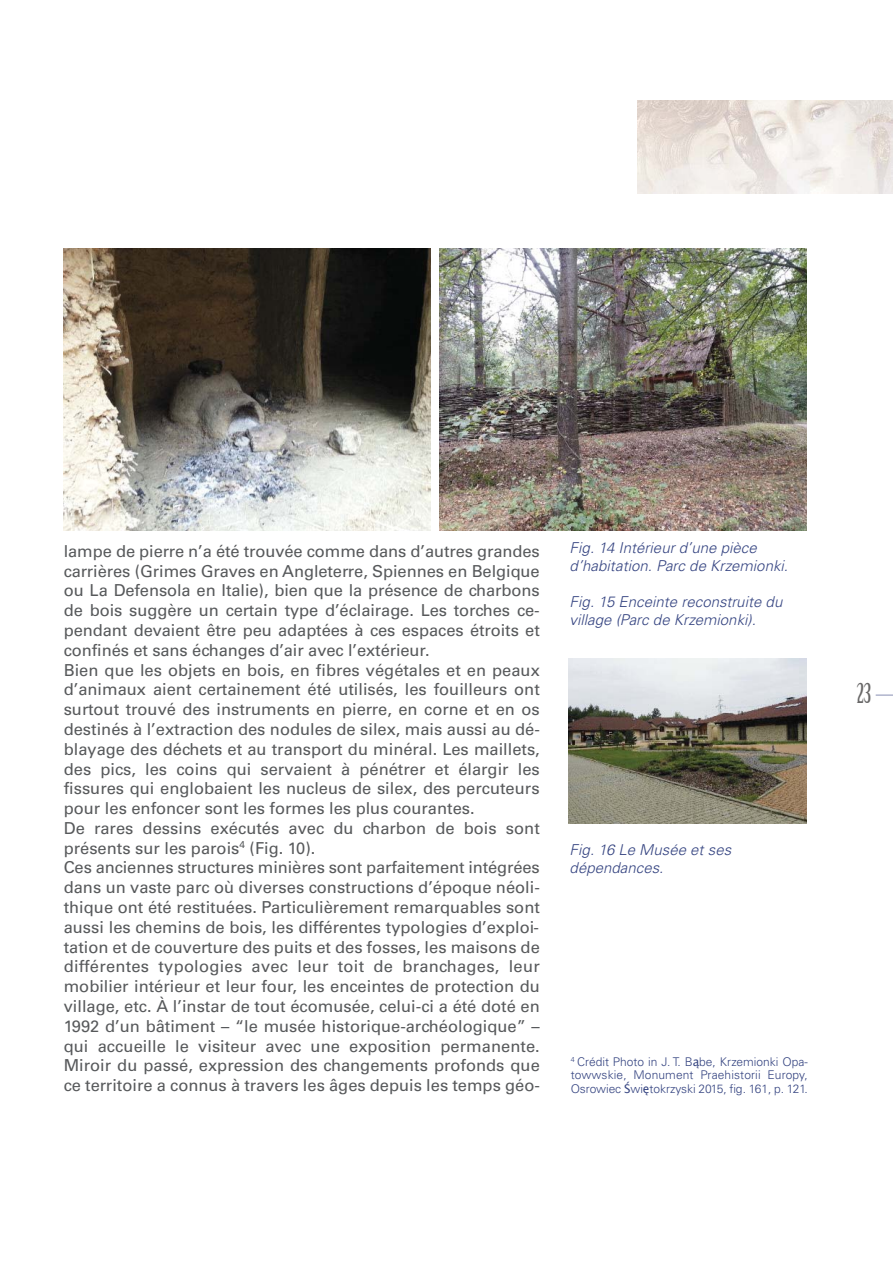
<style>
.page{position:relative;width:893px;height:1263px;background:#fff}
.page>*{position:absolute;margin:0;border:0;box-sizing:border-box;transform-origin:0 0}
.t1{font:27px "Birch Std";color:#686767}
.t2{font:16.5px/19.8px "Univers";color:#57595b}
.t3{font:italic 300 15px/18px "Univers";color:#354481}
.t4{font:300 12px/13.5px "Univers";letter-spacing:-.005em;color:#354481;text-align:justify}
.s1{font-family:"Lucida Grande";font-weight:400}
</style>
<div class="page">
<svg style="left:876px;top:694px;width:17px;height:2px"></svg>
<img style="left:638px;top:100px;width:255px;height:94px">
<img style="left:64px;top:249px;width:366px;height:281px">
<img style="left:440px;top:249px;width:366px;height:281px">
<img style="left:568px;top:659px;width:238px;height:165px">
<p class="t2" style="left:64px;top:543px;width:478px">lampe de pierre n’a été trouvée comme dans d’autres grandes carrières (Grimes Graves en Angleterre, Spiennes en Belgique ou La Defensola en Italie), bien que la présence de charbons de bois suggère un certain type d’éclairage. Les torches ce&shy;pendant devaient être peu adaptées à ces espaces étroits et confinés et sans échanges d’air avec l’extérieur.<br>Bien que les objets en bois, en fibres végétales et en peaux d’animaux aient certainement été utilisés, les fouilleurs ont surtout trouvé des instruments en pierre, en corne et en os destinés à l’extraction des nodules de silex, mais aussi au dé&shy;blayage des déchets et au transport du minéral. Les maillets, des pics, les coins qui servaient à pénétrer et élargir les fissures qui englobaient les nucleus de silex, des percuteurs pour les enfoncer sont les formes les plus courantes.<br>De rares dessins exécutés avec du charbon de bois sont présents sur les parois<sup>4</sup> (Fig. 10).<br>Ces anciennes structures minières sont parfaitement intégrées dans un vaste parc où diverses constructions d’époque néoli&shy;thique ont été restituées. Particulièrement remarquables sont aussi les chemins de bois, les différentes typologies d’exploi&shy;tation et de couverture des puits et des fosses, les maisons de différentes typologies avec leur toit de branchages, leur mobilier intérieur et leur four, les enceintes de protection du village, etc. À l’instar de tout écomusée, celui-ci a été doté en 1992 d’un bâtiment – “le musée historique-archéologique” – qui accueille le visiteur avec une exposition permanente.<br>Miroir du passé, expression des changements profonds que ce territoire a connus à travers les âges depuis les temps géo-</p>
<p class="t3" style="left:570px;top:540px;width:220px">Fig. 14 Intérieur d’une pièce d’habitation. Parc de Krzemionki.</p>
<p class="t3" style="left:570px;top:594px;width:214px">Fig. 15 Enceinte reconstruite du village (Parc de Krzemionki).</p>
<p class="t3" style="left:570px;top:842px;width:163px">Fig. 16 Le Musée et ses dépendances.</p>
<p class="t4" style="left:571px;top:1056px;width:238px"><sup>4</sup> Crédit Photo in J. T. B<span class="s1">ą</span>be, Krzemionki Opa&shy;towwskie, Monument Praehistorii Europy, Osrowiec <span class="s1">Ś</span>wi<span class="s1">ę</span>tokrzyski 2015, fig. 161, p. 121.</p>
<h1 class="t1" style="left:857px;top:681px;width:16px">23</h1>
</div>
